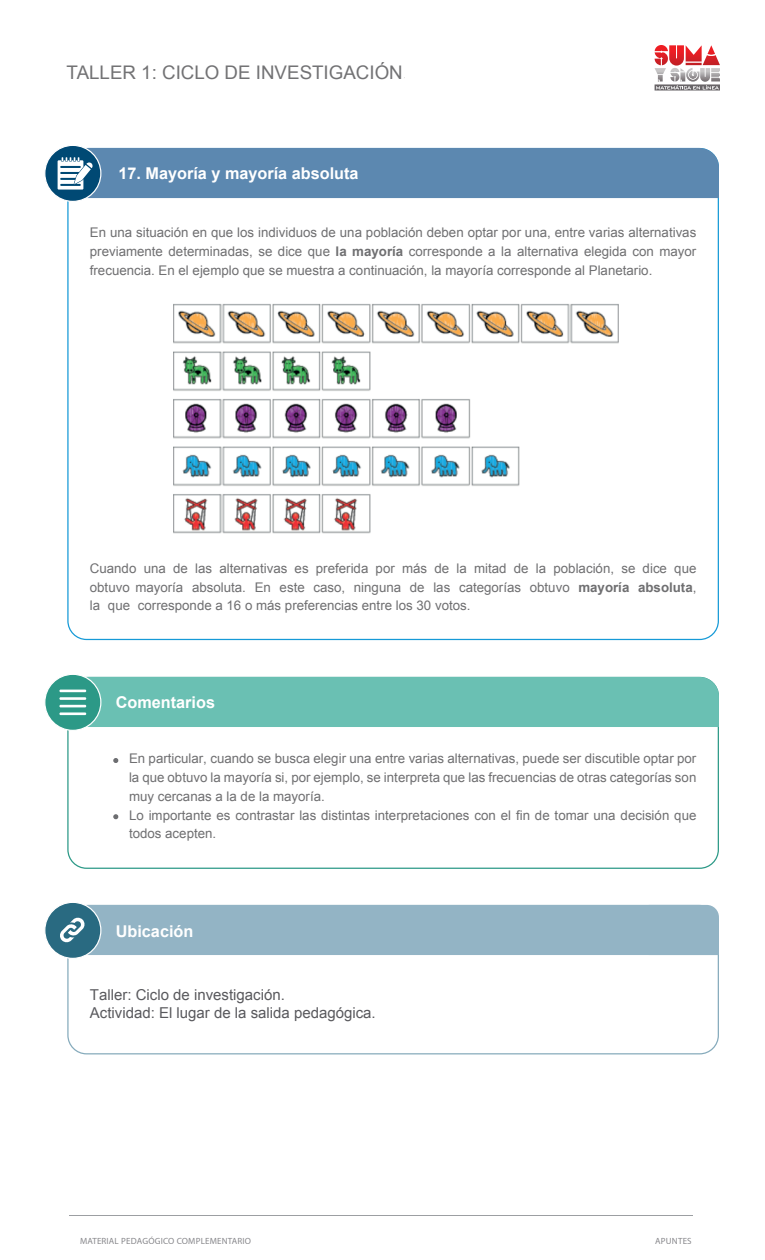
<style>
.page{position:relative;width:765px;height:1260px;background:#fff}
.page>*{position:absolute;margin:0;border:0;box-sizing:border-box;transform-origin:0 0}
.t1{font:18.75px "Arial";color:#727274}
.t2{font:700 16.25px "Arial";color:#fff}
.t3{font:15px/18px "Arial";color:#59595d}
.t4{font:15px "Arial";color:#6c6d70}
.t5{font:13.25px/18.8px "Arial";color:#6f6f71;text-align:justify}
.t6{font:9px "Myriad Pro";letter-spacing:.02em;color:#88888c}
.s1{font-weight:700}
</style>
<div class="page">
<hr style="left:69px;top:1215px;width:624px;height:1px;background:#9c9fa2">
<svg style="left:654px;top:45px;width:66px;height:46px"></svg>
<svg style="left:67px;top:955px;width:652px;height:99px"></svg>
<div style="left:45px;top:902px;width:56px;height:56px;background:#296a81;border-radius:50%"></div>
<div style="left:44px;top:902px;width:57px;height:57px;border:1px solid #fff;border-radius:50%"></div>
<svg style="left:67px;top:727px;width:652px;height:142px"></svg>
<div style="left:87px;top:677px;width:632px;height:50px;background:#6ac0b3"></div>
<div style="left:45px;top:674px;width:56px;height:56px;background:#2c9987;border-radius:50%"></div>
<div style="left:44px;top:674px;width:57px;height:57px;border:1px solid #fff;border-radius:50%"></div>
<svg style="left:112px;top:757px;width:7px;height:7px"></svg>
<svg style="left:112px;top:813px;width:7px;height:7px"></svg>
<hr style="left:59px;top:712px;width:27px;height:3px;background:#fff">
<hr style="left:59px;top:705px;width:27px;height:2px;background:#fff">
<hr style="left:59px;top:697px;width:27px;height:3px;background:#fff">
<hr style="left:59px;top:690px;width:27px;height:2px;background:#fff">
<svg style="left:67px;top:198px;width:652px;height:442px"></svg>
<svg style="left:45px;top:145px;width:56px;height:56px"></svg>
<div style="left:44px;top:145px;width:57px;height:57px;border:1px solid #fff;border-radius:50%"></div>
<div style="left:58px;top:148px;width:661px;height:50px;background:#5c88b0"></div>
<img style="left:156px;top:295px;width:483px;height:248px">
<div style="left:59px;top:905px;width:660px;height:50px;background:#93b4c5"></div>
<h1 class="t1" style="left:67px;top:62px;width:343px">TALLER 1: CICLO DE INVESTIGACIÓN.</h1>
<p class="t2" style="left:118px;top:164px;width:242px">17. Mayoría y mayoría absoluta</p>
<p class="t5" style="left:90px;top:223px;width:608px">En una situación en que los individuos de una población deben optar por una, entre varias alternativas previamente determinadas, se dice que <span class="s1">la mayoría</span> corresponde a la alternativa elegida con mayor frecuencia. En el ejemplo que se muestra a continuación, la mayoría corresponde al Planetario.</p>
<p class="t5" style="left:90px;top:559px;width:608px">Cuando una de las alternativas es preferida por más de la mitad de la población, se dice que obtuvo mayoría absoluta. En este caso, ninguna de las categorías obtuvo <span class="s1">mayoría absoluta</span>, la que corresponde a 16 o más preferencias entre los 30 votos.</p>
<p class="t2" style="left:116px;top:693px;width:101px">Comentarios</p>
<p class="t4" style="left:113px;top:752px;width:7px">•</p>
<p class="t4" style="left:113px;top:808px;width:7px">•</p>
<p class="t5" style="left:129px;top:749px;width:569px;text-align:left">En particular, cuando se busca elegir una entre varias alternativas, puede ser discutible optar por la que obtuvo la mayoría si, por ejemplo, se interpreta que las frecuencias de otras categorías son muy cercanas a la de la mayoría.<br>Lo importante es contrastar las distintas interpretaciones con el fin de tomar una decisión que todos acepten.</p>
<p class="t2" style="left:116px;top:922px;width:79px">Ubicación</p>
<p class="t3" style="left:90px;top:986px;width:287px">Taller: Ciclo de investigación.<br>Actividad: El lugar de la salida pedagógica.</p>
<p class="t6" style="left:80px;top:1235px;width:173px">MATERIAL PEDAGÓGICO COMPLEMENTARIO</p>
<p class="t6" style="left:655px;top:1235px;width:38px">APUNTES</p>
</div>
